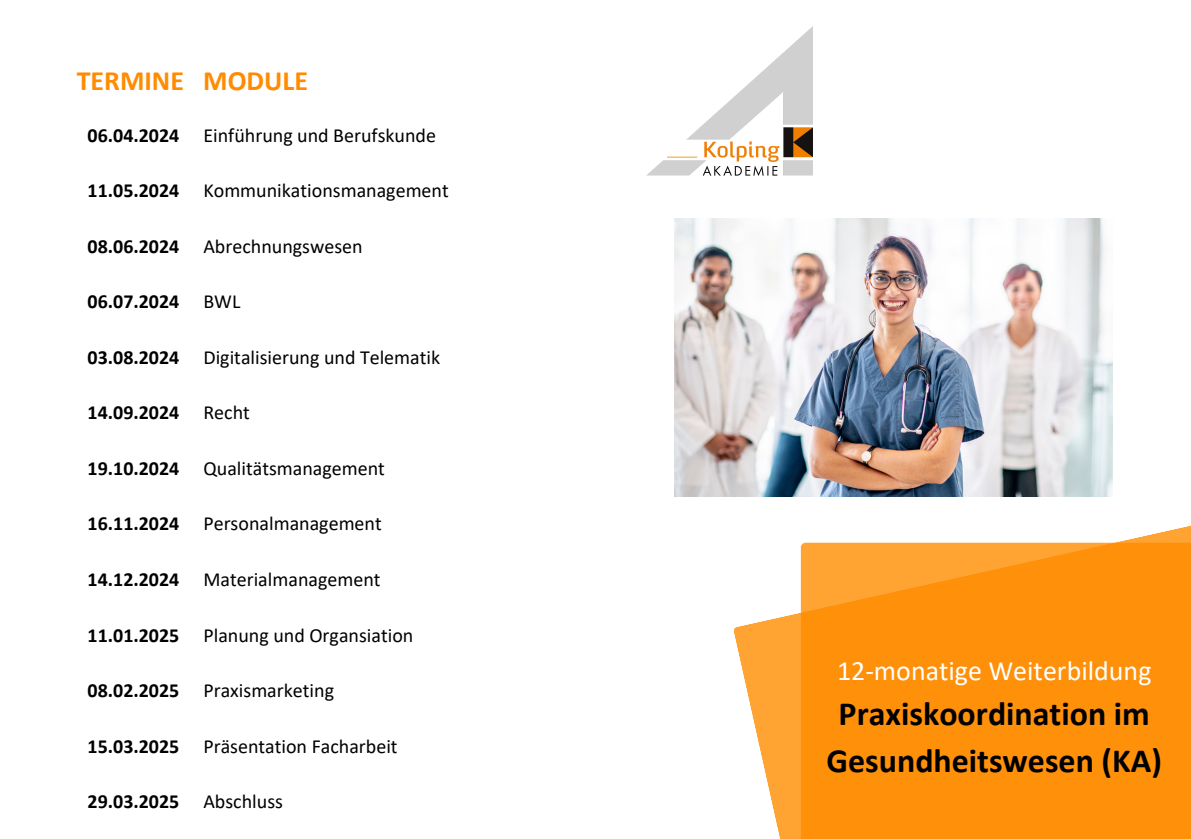
<style>
.page{position:relative;width:1191px;height:839px;background:#fff}
.page>*{position:absolute;margin:0;border:0;box-sizing:border-box;transform-origin:0 0}
.t1{font:700 34px "Calibri";color:#000}
.t2{font:28px "Calibri";color:#fff}
.t3{font:700 28px "Calibri";color:#ff8c00}
.t4{font:20px "Calibri";color:#000}
.t5{font:700 20px "Calibri";color:#000}
</style>
<div class="page">
<svg style="left:733px;top:496px;width:458px;height:342px;fill:#ff900a"></svg>
<img style="left:647px;top:27px;width:166px;height:148px">
<img style="left:675px;top:218px;width:438px;height:278px">
<p class="t3" style="left:77px;top:69px;width:109px">TERMINE</p>
<p class="t3" style="left:203px;top:69px;width:106px">MODULE</p>
<p class="t5" style="left:88px;top:127px;width:93px">06.04.2024</p>
<p class="t4" style="left:203px;top:127px;width:234px">Einführung und Berufskunde</p>
<p class="t5" style="left:88px;top:182px;width:93px">11.05.2024</p>
<p class="t4" style="left:203px;top:182px;width:247px">Kommunikationsmanagement</p>
<p class="t5" style="left:88px;top:238px;width:93px">08.06.2024</p>
<p class="t4" style="left:203px;top:238px;width:161px">Abrechnungswesen</p>
<p class="t5" style="left:88px;top:293px;width:93px">06.07.2024</p>
<p class="t4" style="left:203px;top:293px;width:39px">BWL</p>
<p class="t5" style="left:88px;top:349px;width:93px">03.08.2024</p>
<p class="t4" style="left:203px;top:349px;width:238px">Digitalisierung und Telematik</p>
<p class="t5" style="left:88px;top:404px;width:93px">14.09.2024</p>
<p class="t4" style="left:203px;top:404px;width:48px">Recht</p>
<p class="t5" style="left:88px;top:460px;width:93px">19.10.2024</p>
<p class="t4" style="left:203px;top:460px;width:183px">Qualitätsmanagement</p>
<p class="t5" style="left:88px;top:515px;width:93px">16.11.2024</p>
<p class="t4" style="left:203px;top:515px;width:180px">Personalmanagement</p>
<p class="t5" style="left:88px;top:571px;width:93px">14.12.2024</p>
<p class="t4" style="left:203px;top:571px;width:179px">Materialmanagement</p>
<p class="t5" style="left:88px;top:626px;width:93px">11.01.2025</p>
<p class="t4" style="left:203px;top:626px;width:211px">Planung und Organsiation</p>
<p class="t5" style="left:88px;top:682px;width:93px">08.02.2025</p>
<p class="t4" style="left:203px;top:682px;width:132px">Praxismarketing</p>
<p class="t5" style="left:88px;top:737px;width:93px">15.03.2025</p>
<p class="t4" style="left:203px;top:737px;width:196px">Präsentation Facharbeit</p>
<p class="t5" style="left:88px;top:793px;width:93px">29.03.2025</p>
<p class="t4" style="left:203px;top:793px;width:81px">Abschluss</p>
<p class="t2" style="left:837px;top:659px;width:316px">12-monatige Weiterbildung</p>
<p class="t1" style="left:839px;top:699px;width:313px">Praxiskoordination im</p>
<p class="t1" style="left:827px;top:746px;width:337px">Gesundheitswesen (KA)</p>
</div>
